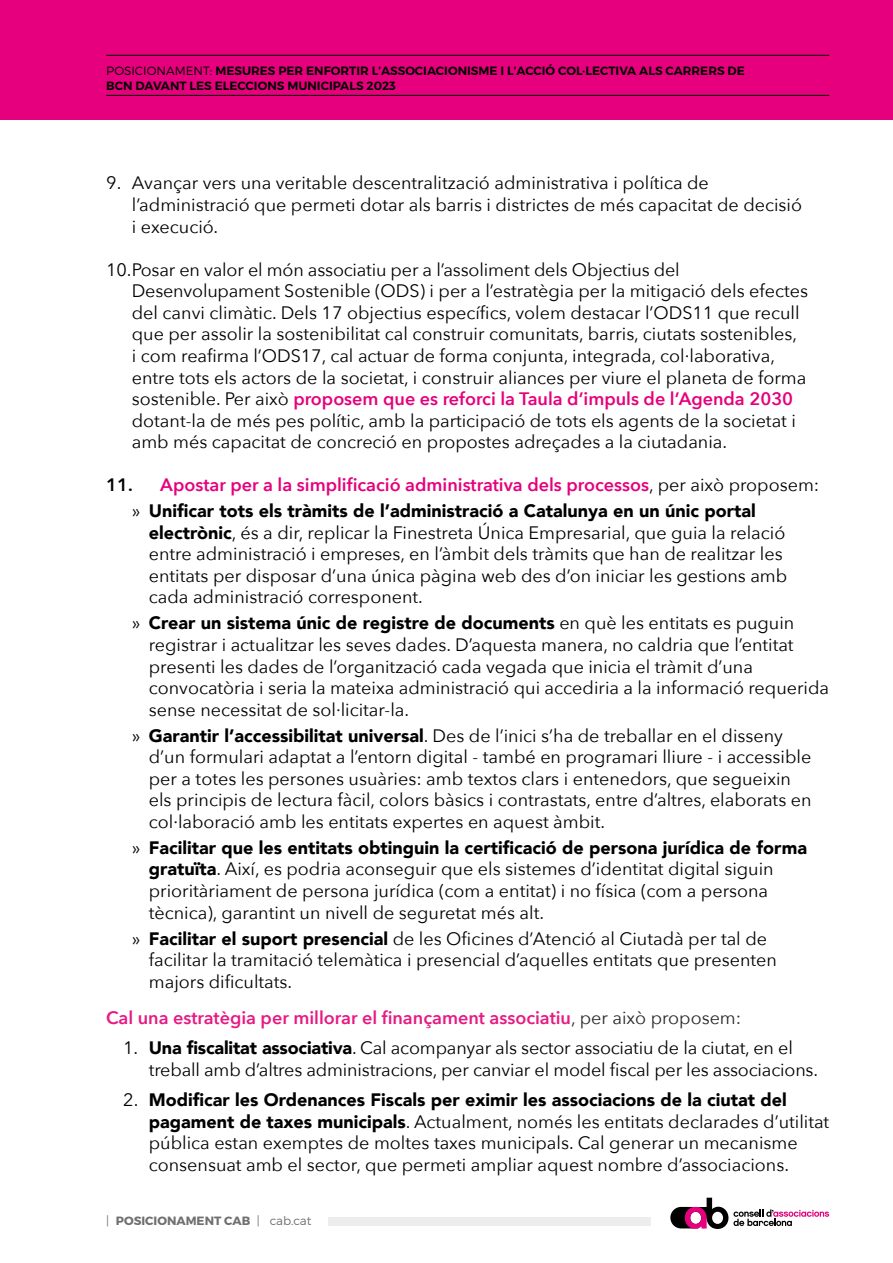
<style>
.page{position:relative;width:893px;height:1263px;background:#fff}
.page>*{position:absolute;margin:0;border:0;box-sizing:border-box;transform-origin:0 0}
.t1{font:18px/21.6px "Avenir Next";color:#000}
.t2{font:900 18px "Avenir";color:#000}
.t3{font:600 18px "Avenir Next";color:#e6007d}
.t4{font:600 18px "Avenir Next";color:#e71a84}
.t5{font:12px/14.4px "Trueno S Bd";color:#000}
.t6{font:12px "Trueno Bd";color:#706f6f}
.s1{font-family:"Trueno Lt"}
.s2{font-weight:600;color:#e6007d}
.s3{color:#000}
.s4{font-weight:400;color:#000}
.s5{font-family:"Avenir Next";font-weight:400}
.s6{font-family:"Avenir";font-weight:900}
.s7{font-weight:400;color:#282827}
</style>
<div class="page">
<div style="left:329px;top:1217px;width:322px;height:9px;background:#ededed"></div>
<svg style="left:670px;top:1198px;width:159px;height:31px"></svg>
<div style="left:0;top:0;width:893px;height:119px;background:#e6007d"></div>
<hr style="left:106px;top:55px;width:723px;height:1px;background:#000">
<hr style="left:106px;top:95px;width:723px;height:1px;background:#000">
<p class="t5" style="left:106px;top:64px;width:640px"><span class="s1">POSICIONAMENT:</span> MESURES PER ENFORTIR L’ASSOCIACIONISME I L’ACCIÓ COL·LECTIVA ALS CARRERS DE<br>BCN DAVANT LES ELECCIONS MUNICIPALS 2023</p>
<p class="t1" style="left:132px;top:172px;width:672px;text-indent:-26px">9. Avançar vers una veritable descentralització administrativa i política de l’administració que permeti dotar als barris i districtes de més capacitat de decisió i execució.</p>
<p class="t1" style="left:132px;top:258px;width:678px;text-indent:-26px">10.Posar en valor el món associatiu per a l’assoliment dels Objectius del Desenvolupament Sostenible (ODS) i per a l’estratègia per la mitigació dels efectes del canvi climàtic. Dels 17 objectius específics, volem destacar l’ODS11 que recull que per assolir la sostenibilitat cal construir comunitats, barris, ciutats sostenibles,<br>i com reafirma l’ODS17, cal actuar de forma conjunta, integrada, col·laborativa, entre tots els actors de la societat, i construir aliances per viure el planeta de forma sostenible. Per això <span class="s2">proposem que es reforci la Taula d’impuls de l’Agenda 2030 </span>dotant-la de més pes polític, amb la participació de tots els agents de la societat i amb més capacitat de concreció en propostes adreçades a la ciutadania.</p>
<p class="t3" style="left:106px;top:469px;width:714px"><span class="s3">11.</span> Apostar per a la simplificació administrativa dels processos<span class="s4">, per això proposem:</span></p>
<p class="t2" style="left:132px;top:495px;width:625px"><span class="s5">»</span> Unificar tots els tràmits de l’administració a Catalunya en un únic portal</p>
<p class="t1" style="left:149px;top:521px;width:640px"><span class="s6">electrònic</span>, és a dir, replicar la Finestreta Única Empresarial, que guia la relació entre administració i empreses, en l’àmbit dels tràmits que han de realitzar les entitats per disposar d’una única pàgina web des d’on iniciar les gestions amb cada administració corresponent.</p>
<p class="t2" style="left:132px;top:608px;width:664px"><span class="s5">»</span> Crear un sistema únic de registre de documents <span class="s5">en què les entitats es puguin</span></p>
<p class="t1" style="left:149px;top:633px;width:682px">registrar i actualitzar les seves dades. D’aquesta manera, no caldria que l’entitat presenti les dades de l’organització cada vegada que inicia el tràmit d’una convocatòria i seria la mateixa administració qui accediria a la informació requerida sense necessitat de sol·licitar-la.</p>
<p class="t1" style="left:149px;top:724px;width:664px;text-indent:-17px">» <span class="s6">Garantir l’accessibilitat universal</span>. Des de l’inici s’ha de treballar en el disseny d’un formulari adaptat a l’entorn digital - també en programari lliure - i accessible per a totes les persones usuàries: amb textos clars i entenedors, que segueixin els principis de lectura fàcil, colors bàsics i contrastats, entre d’altres, elaborats en col·laboració amb les entitats expertes en aquest àmbit.</p>
<p class="t2" style="left:132px;top:832px;width:677px"><span class="s5">»</span> Facilitar que les entitats obtinguin la certificació de persona jurídica de forma</p>
<p class="t1" style="left:149px;top:858px;width:626px"><span class="s6">gratuïta</span>. Així, es podria aconseguir que els sistemes d’identitat digital siguin prioritàriament de persona jurídica (com a entitat) i no física (com a persona tècnica), garantint un nivell de seguretat més alt.</p>
<p class="t1" style="left:149px;top:927px;width:630px;text-indent:-17px">» <span class="s6">Facilitar el suport presencial</span> de les Oficines d’Atenció al Ciutadà per tal de facilitar la tramitació telemàtica i presencial d’aquelles entitats que presenten majors dificultats.</p>
<p class="t4" style="left:106px;top:1002px;width:636px">Cal una estratègia per millorar el finançament associatiu<span class="s7">, per això proposem:</span></p>
<p class="t1" style="left:149px;top:1036px;width:671px;text-indent:-26px">1. <span class="s6">Una fiscalitat associativa</span>. Cal acompanyar als sector associatiu de la ciutat, en el treball amb d’altres administracions, per canviar el model fiscal per les associacions.</p>
<p class="t2" style="left:123px;top:1084px;width:665px"><span class="s5">2.</span> Modificar les Ordenances Fiscals per eximir les associacions de la ciutat del</p>
<p class="t1" style="left:149px;top:1110px;width:682px"><span class="s6">pagament de taxes municipals</span>. Actualment, només les entitats declarades d’utilitat pública estan exemptes de moltes taxes municipals. Cal generar un mecanisme consensuat amb el sector, que permeti ampliar aquest nombre d’associacions.</p>
<p class="t6" style="left:106px;top:1213px;width:207px"><span class="s1">|</span> POSICIONAMENT CAB <span class="s1">| cab.cat</span></p>
</div>
